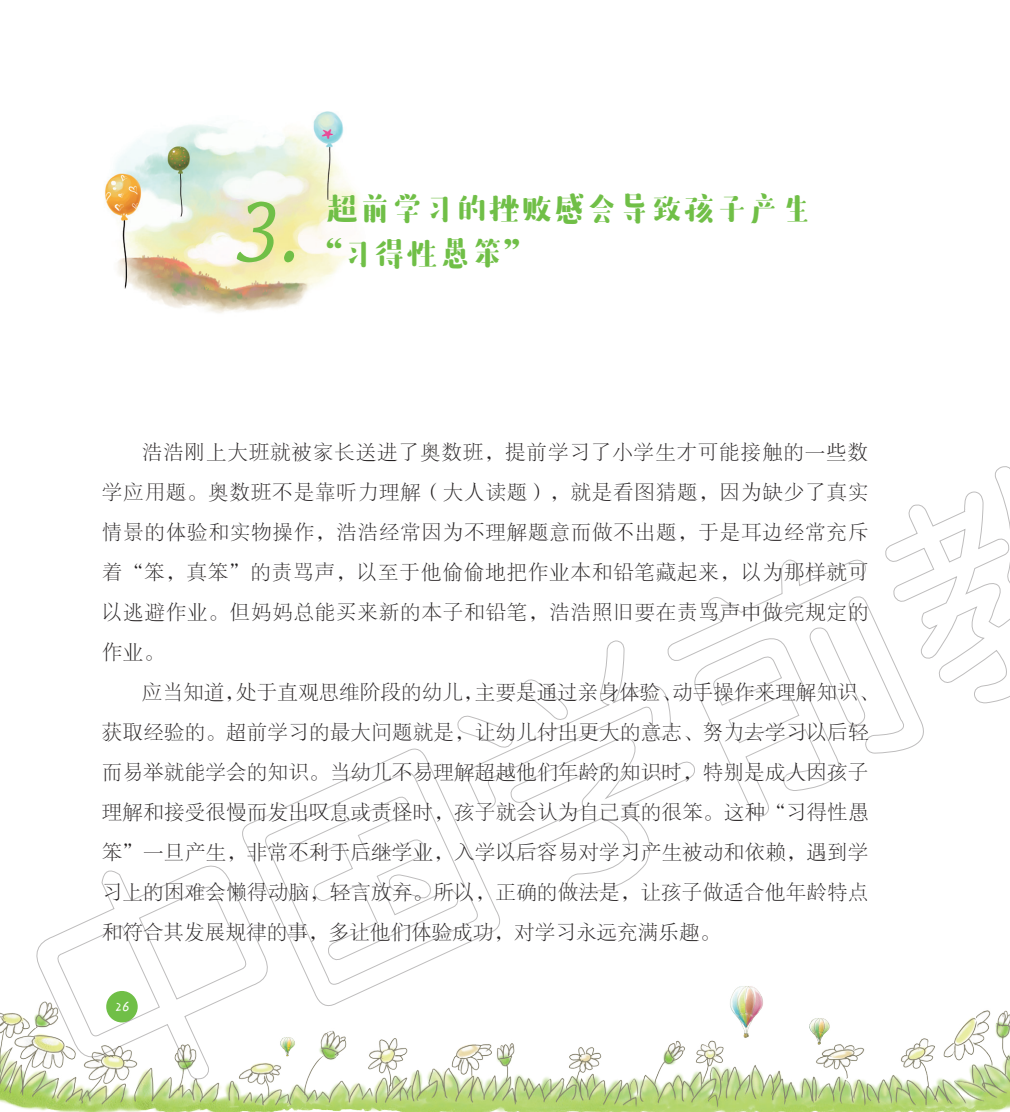
<style>
.page{position:relative;width:1010px;height:1112px;background:#fff}
.page>*{position:absolute;margin:0;border:0;box-sizing:border-box;transform-origin:0 0}
.t1{font:91px "FZSKBXKJW GB1 0";color:#70bf47}
.t2{font:33.8px/45px "FZQUSJW GB1 0";letter-spacing:-.04em;color:#70bf47}
.t3{font:20px/40px "FZSYJW GB1 0";letter-spacing:.035em;color:#231f20;text-align:justify}
.t4{font:18px "FZMWT";color:#fff}
</style>
<div class="page">
<img style="left:0;top:986px;width:1009px;height:125px">
<img style="left:104px;top:111px;width:255px;height:202px">
<svg style="left:33px;top:865px;width:238px;height:214px"></svg>
<svg style="left:240px;top:748px;width:262px;height:260px"></svg>
<svg style="left:457px;top:640px;width:209px;height:253px"></svg>
<svg style="left:666px;top:559px;width:258px;height:258px"></svg>
<svg style="left:884px;top:466px;width:125px;height:237px"></svg>
<h1 class="t1" style="left:234px;top:184px;width:67px">3.</h1>
<h2 class="t2" style="left:308px;top:188px;width:506px;text-indent:17px">超前学习的挫败感会导致孩子产生“习得性愚笨”</h2>
<p class="t3" style="left:102px;top:432px;width:767px;text-indent:40px">浩浩刚上大班就被家长送进了奥数班，提前学习了小学生才可能接触的一些数学应用题。奥数班不是靠听力理解（大人读题），就是看图猜题，因为缺少了真实情景的体验和实物操作，浩浩经常因为不理解题意而做不出题，于是耳边经常充斥着“笨，真笨”的责骂声，以至于他偷偷地把作业本和铅笔藏起来，以为那样就可以逃避作业。但妈妈总能买来新的本子和铅笔，浩浩照旧要在责骂声中做完规定的作业。</p>
<p class="t3" style="left:102px;top:672px;width:777px;text-align:left;text-indent:40px">应当知道，处于直观思维阶段的幼儿，主要是通过亲身体验、动手操作来理解知识、获取经验的。超前学习的最大问题就是，让幼儿付出更大的意志、努力去学习以后轻而易举就能学会的知识。当幼儿不易理解超越他们年龄的知识时，特别是成人因孩子理解和接受很慢而发出叹息或责怪时，孩子就会认为自己真的很笨。这种“习得性愚笨”一旦产生，非常不利于后继学业，入学以后容易对学习产生被动和依赖，遇到学习上的困难会懒得动脑，轻言放弃。所以，正确的做法是，让孩子做适合他年龄特点和符合其发展规律的事，多让他们体验成功，对学习永远充满乐趣。</p>
<p class="t4" style="left:114px;top:997px;width:17px">26</p>
</div>
